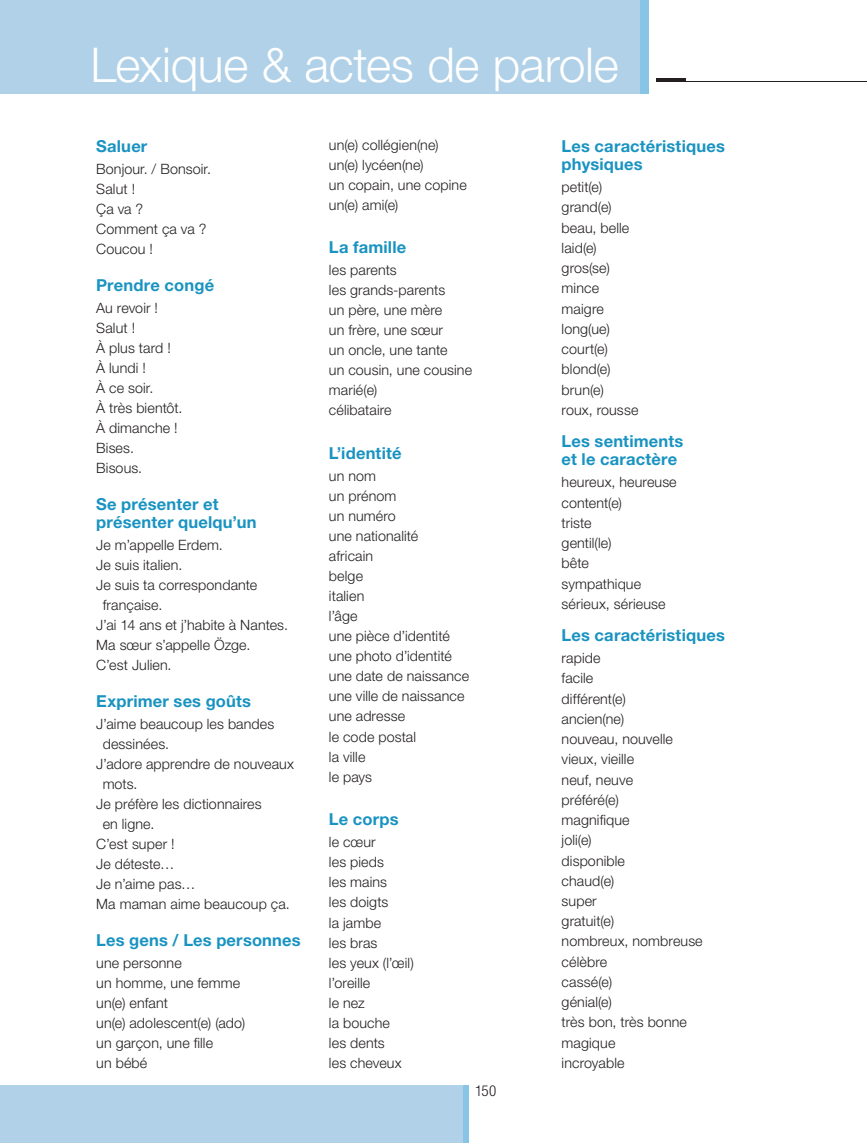
<style>
.page{position:relative;width:867px;height:1143px;background:#fff}
.page>*{position:absolute;margin:0;border:0;box-sizing:border-box;transform-origin:0 0}
.t1{font:300 48px "Helvetica Neue LT Std";letter-spacing:-.01em;color:#fff}
.t2{font:700 16.5px/18.1px "Helvetica Neue LT Std";letter-spacing:.01em;color:#1993c1}
.t3{font:300 condensed 15px "Helvetica Neue LT Std";color:#231f20}
.t4{font:300 14.25px/20.2px "Helvetica Neue LT Std";letter-spacing:.01em;color:#231f20}
</style>
<div class="page">
<div style="left:0;top:0;width:639px;height:94px;background:#b0d1e8"></div>
<hr style="left:656px;top:78px;width:30px;height:4px;background:#231f20">
<hr style="left:656px;top:81px;width:193px;height:1px;background:#231f20">
<div style="left:639px;top:0;width:9px;height:94px;background:#88c4e6"></div>
<div style="left:0;top:1085px;width:463px;height:58px;background:#b0d1e8"></div>
<div style="left:463px;top:1085px;width:5px;height:58px;background:#88c4e6"></div>
<svg style="left:849px;top:81px;width:17px;height:1px"></svg>
<h1 class="t1" style="left:90px;top:36px;width:529px">Lexique &amp; actes de parole</h1>
<p class="t2" style="left:96px;top:136px;width:53px">Saluer</p>
<p class="t4" style="left:96px;top:158px;width:116px">Bonjour. / Bonsoir.<br>Salut !<br>Ça va ?<br>Comment ça va ?<br>Coucou !</p>
<p class="t2" style="left:96px;top:275px;width:119px">Prendre congé</p>
<p class="t4" style="left:96px;top:297px;width:88px">Au revoir !<br>Salut !<br>À plus tard !<br>À lundi !<br>À ce soir.<br>À très bientôt.<br>À dimanche !<br>Bises.<br>Bisous.</p>
<p class="t2" style="left:96px;top:494px;width:162px">Se présenter et présenter quelqu’un</p>
<p class="t4" style="left:96px;top:534px;width:128px">Je m’appelle Erdem.</p>
<p class="t4" style="left:96px;top:554px;width:88px">Je suis italien.</p>
<p class="t4" style="left:96px;top:574px;width:162px">Je suis ta correspondante</p>
<p class="t4" style="left:103px;top:594px;width:61px">française.</p>
<p class="t4" style="left:96px;top:614px;width:193px">J’ai 14 ans et j’habite à Nantes.</p>
<p class="t4" style="left:96px;top:634px;width:155px">Ma sœur s’appelle Özge.</p>
<p class="t4" style="left:96px;top:654px;width:77px">C’est Julien.</p>
<p class="t2" style="left:96px;top:691px;width:156px">Exprimer ses goûts</p>
<p class="t4" style="left:96px;top:713px;width:180px">J’aime beaucoup les bandes</p>
<p class="t4" style="left:103px;top:733px;width:68px">dessinées.</p>
<p class="t4" style="left:96px;top:753px;width:199px">J’adore apprendre de nouveaux</p>
<p class="t4" style="left:103px;top:773px;width:36px">mots.</p>
<p class="t4" style="left:96px;top:793px;width:167px">Je préfère les dictionnaires</p>
<p class="t4" style="left:103px;top:813px;width:53px">en ligne.</p>
<p class="t4" style="left:96px;top:833px;width:80px">C’est super !</p>
<p class="t4" style="left:96px;top:853px;width:80px">Je déteste…</p>
<p class="t4" style="left:96px;top:873px;width:101px">Je n’aime pas…</p>
<p class="t4" style="left:96px;top:893px;width:195px">Ma maman aime beaucoup ça.</p>
<p class="t2" style="left:96px;top:930px;width:206px">Les gens / Les personnes</p>
<p class="t4" style="left:96px;top:952px;width:150px">une personne<br>un homme, une femme un(e) enfant<br>un(e) adolescent(e) (ado) un garçon, une fille<br>un bébé</p>
<p class="t4" style="left:329px;top:135px;width:139px">un(e) collégien(ne) un(e) lycéen(ne)<br>un copain, une copine un(e) ami(e)</p>
<p class="t2" style="left:329px;top:237px;width:79px">La famille</p>
<p class="t4" style="left:329px;top:259px;width:145px">les parents<br>les grands-parents<br>un père, une mère<br>un frère, une sœur<br>un oncle, une tante<br>un cousin, une cousine marié(e)<br>célibataire</p>
<p class="t2" style="left:329px;top:443px;width:74px">L’identité</p>
<p class="t4" style="left:329px;top:465px;width:142px">un nom<br>un prénom<br>un numéro<br>une nationalité<br>africain<br>belge<br>italien<br>l’âge<br>une pièce d’identité une photo d’identité une date de naissance une ville de naissance une adresse<br>le code postal<br>la ville<br>le pays</p>
<p class="t2" style="left:329px;top:810px;width:71px">Le corps</p>
<p class="t4" style="left:329px;top:832px;width:86px">le cœur<br>les pieds<br>les mains<br>les doigts<br>la jambe<br>les bras<br>les yeux (l’œil) l’oreille<br>le nez<br>la bouche<br>les dents<br>les cheveux</p>
<p class="t3" style="left:475px;top:1082px;width:23px">150</p>
<p class="t2" style="left:561px;top:136px;width:165px">Les caractéristiques physiques</p>
<p class="t4" style="left:561px;top:177px;width:78px">petit(e) grand(e) beau, belle laid(e) gros(se) mince maigre long(ue) court(e) blond(e) brun(e) roux, rousse</p>
<p class="t2" style="left:561px;top:431px;width:123px">Les sentiments et le caractère</p>
<p class="t4" style="left:561px;top:472px;width:116px">heureux, heureuse content(e)<br>triste<br>gentil(le)<br>bête<br>sympathique sérieux, sérieuse</p>
<p class="t2" style="left:561px;top:625px;width:165px">Les caractéristiques</p>
<p class="t4" style="left:561px;top:648px;width:142px">rapide<br>facile<br>différent(e)<br>ancien(ne)<br>nouveau, nouvelle vieux, vieille<br>neuf, neuve<br>préféré(e)<br>magnifique<br>joli(e)<br>disponible<br>chaud(e)<br>super<br>gratuit(e)<br>nombreux, nombreuse célèbre<br>cassé(e)<br>génial(e)<br>très bon, très bonne magique<br>incroyable</p>
</div>
